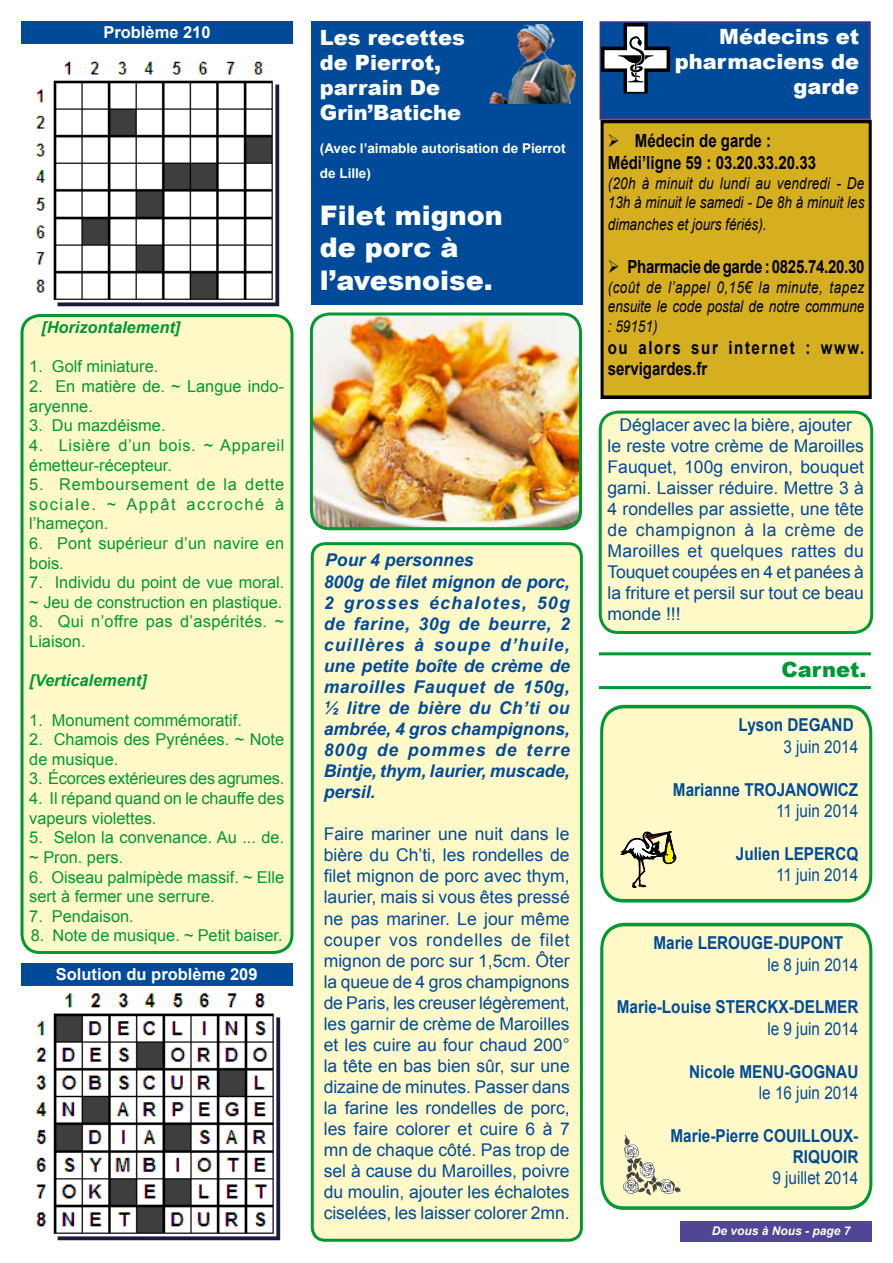
<style>
.page{position:relative;width:893px;height:1263px;background:#fff}
.page>*{position:absolute;margin:0;border:0;box-sizing:border-box;transform-origin:0 0}
.t1{font:900 27px/32.4px "Arial";color:#fff}
.t2{font:900 21px/25.2px "Arial";color:#fff}
.t3{font:900 21px "Arial";color:#009833}
.t4{font:700 18.15px/21.8px "Arial";color:#000;scale:.83 1}
.t5{font:700 18.15px/21.8px "Arial";letter-spacing:.105em;color:#000;scale:.83 1}
.t6{font:700 18.15px "Arial";letter-spacing:-.02em;color:#000;scale:.83 1}
.t7{font:700 17.85px/21.3px "Arial";color:#004b99;text-align:right;scale:.86 1}
.t8{font:17.85px "Arial";color:#004b99;scale:.86 1}
.t9{font:17.55px/21px "Arial";color:#004b99;text-align:justify}
.t10{font:italic 700 17.55px/21px "Arial";letter-spacing:.02em;color:#004b99}
.t11{font:700 16.5px "Arial";color:#fff}
.t12{font:16.35px/19.6px "Arial";color:#009833}
.t13{font:16.35px/19.6px "Arial";letter-spacing:.035em;color:#009833}
.t14{font:16.35px/19.6px "Arial";letter-spacing:.02em;color:#009833}
.t15{font:italic 700 16.35px "Arial";color:#009833}
.t16{font:italic 16.2px/19.5px "Arial";color:#000;scale:.83 1}
.t17{font:700 13.5px/25.2px "Arial";color:#fff}
.t18{font:italic 700 12px "Arial";color:#fff}
</style>
<div class="page">
<div style="left:311px;top:21px;width:272px;height:284px;background:#004b99"></div>
<img style="left:489px;top:24px;width:87px;height:79px">
<div style="left:21px;top:21px;width:272px;height:23px;background:#004b99"></div>
<div style="left:22px;top:315px;width:270px;height:637px;background:#fff9c7;border-radius:18px"></div>
<div style="left:21px;top:314px;width:272px;height:640px;border:3px solid #009833;border-radius:18px"></div>
<div style="left:21px;top:964px;width:271px;height:22px;background:#004b99"></div>
<div style="left:680px;top:1221px;width:192px;height:21px;background:#4f4794"></div>
<div style="left:312px;top:544px;width:269px;height:696px;background:#fff9c7;border-radius:13px"></div>
<div style="left:311px;top:542px;width:272px;height:700px;border:3px solid #009833;border-radius:13px"></div>
<div style="left:602px;top:121px;width:268px;height:276px;background:#d6af21"></div>
<div style="left:600px;top:120px;width:272px;height:279px;border:3px solid #000"></div>
<div style="left:601px;top:23px;width:268px;height:95px;background:#004b99"></div>
<div style="left:600px;top:21px;width:271px;height:99px;border:3px solid #38378b"></div>
<svg style="left:601px;top:23px;width:69px;height:71px"></svg>
<div style="left:600px;top:922px;width:273px;height:288px;background:#fff9c7"></div>
<svg style="left:623px;top:1135px;width:57px;height:60px;background:#dad6b4"></svg>
<svg style="left:600px;top:704px;width:273px;height:199px;background:#eff3bf"></svg>
<svg style="left:621px;top:832px;width:55px;height:55px;background:#c0bc93"></svg>
<hr style="left:599px;top:652px;width:272px;height:3px;background:#009833">
<hr style="left:599px;top:686px;width:272px;height:3px;background:#009833">
<div style="left:600px;top:412px;width:272px;height:220px;background:#fff9c7;border-radius:18px"></div>
<div style="left:599px;top:411px;width:274px;height:223px;border:3px solid #009833;border-radius:18px"></div>
<img style="left:35px;top:61px;width:245px;height:246px">
<img style="left:36px;top:993px;width:245px;height:248px">
<img style="left:311px;top:316px;width:270px;height:213px">
<div style="left:310px;top:312px;width:272px;height:218px;border:3px solid #009833;border-radius:18px"></div>
<p class="t11" style="left:103px;top:21px;width:109px">Problème 210</p>
<p class="t15" style="left:41px;top:317px;width:140px">[Horizontalement]</p>
<p class="t12" style="left:29px;top:357px;width:131px">1. Golf miniature.</p>
<p class="t12" style="left:29px;top:377px;width:256px">2. En matière de. ~ Langue indo&shy;aryenne.</p>
<p class="t12" style="left:29px;top:416px;width:138px">3. Du mazdéisme.</p>
<p class="t13" style="left:29px;top:435px;width:257px">4. Lisière d’un bois. ~ Appareil émetteur-récepteur.</p>
<p class="t12" style="left:29px;top:475px;width:257px;text-align:justify">5. Remboursement de la dette sociale. ~ Appât accroché à l’hameçon.</p>
<p class="t12" style="left:29px;top:534px;width:257px">6. Pont supérieur d’un navire en bois.</p>
<p class="t12" style="left:29px;top:573px;width:256px">7. Individu du point de vue moral. ~ Jeu de construction en plastique.</p>
<p class="t14" style="left:29px;top:612px;width:256px">8. Qui n’offre pas d’aspérités. ~<br>Liaison.</p>
<p class="t15" style="left:29px;top:670px;width:119px">[Verticalement]</p>
<p class="t12" style="left:29px;top:710px;width:214px">1. Monument commémoratif.</p>
<p class="t12" style="left:29px;top:730px;width:256px">2. Chamois des Pyrénées. ~ Note de musique.</p>
<p class="t12" style="left:29px;top:769px;width:257px">3. Écorces extérieures des agrumes.</p>
<p class="t12" style="left:29px;top:789px;width:256px">4. Il répand quand on le chauffe des vapeurs violettes.</p>
<p class="t12" style="left:29px;top:828px;width:257px">5. Selon la convenance. Au ... de. ~ Pron. pers.</p>
<p class="t12" style="left:29px;top:867px;width:256px">6. Oiseau palmipède massif. ~ Elle sert à fermer une serrure.</p>
<p class="t12" style="left:29px;top:906px;width:106px">7. Pendaison.</p>
<p class="t12" style="left:31px;top:926px;width:253px">8. Note de musique. ~ Petit baiser.</p>
<p class="t11" style="left:56px;top:963px;width:203px">Solution du problème 209</p>
<p class="t2" style="left:320px;top:24px;width:147px">Les recettes de Pierrot, parrain De<br>Grin’Batiche</p>
<p class="t17" style="left:320px;top:136px;width:247px">(Avec l’aimable autorisation de Pierrot de Lille)</p>
<h1 class="t1" style="left:320px;top:198px;width:185px">Filet mignon de porc à l’avesnoise.</h1>
<p class="t10" style="left:324px;top:550px;width:248px">Pour 4 personnes<br>800g de filet mignon de porc,<br>2 grosses échalotes, 50g de farine, 30g de beurre, 2 cuillères à soupe d’huile, une petite boîte de crème de maroilles Fauquet de 150g, ½ litre de bière du Ch’ti ou ambrée, 4 gros champignons,<br>800g de pommes de terre<br>Bintje, thym, laurier, muscade, persil.</p>
<p class="t9" style="left:324px;top:824px;width:248px">Faire mariner une nuit dans le bière du Ch’ti, les rondelles de filet mignon de porc avec thym, laurier, mais si vous êtes pressé ne pas mariner. Le jour même couper vos rondelles de filet mignon de porc sur 1,5cm. Ôter la queue de 4 gros champignons de Paris, les creuser légèrement, les garnir de crème de Maroilles et les cuire au four chaud 200° la tête en bas bien sûr, sur une dizaine de minutes. Passer dans la farine les rondelles de porc, les faire colorer et cuire 6 à 7 mn de chaque côté. Pas trop de sel à cause du Maroilles, poivre du moulin, ajouter les échalotes ciselées, les laisser colorer 2mn.</p>
<p class="t2" style="left:675px;top:23px;width:186px;text-align:right">Médecins et pharmaciens de garde</p>
<p class="t4" style="left:608px;top:131px;width:252px">➢ Médecin de garde :<br>Médi’ligne 59 : 03.20.33.20.33</p>
<p class="t16" style="left:608px;top:173px;width:311px">(20h à minuit du lundi au vendredi - De<br>13h à minuit le samedi - De 8h à minuit les</p>
<p class="t16" style="left:608px;top:215px;width:193px">dimanches et jours fériés).</p>
<p class="t6" style="left:608px;top:255px;width:311px">➢ Pharmacie de garde : 0825.74.20.30</p>
<p class="t16" style="left:608px;top:278px;width:311px;text-align:justify">(coût de l’appel 0,15€ la minute, tapez ensuite le code postal de notre commune : 59151)</p>
<p class="t5" style="left:608px;top:337px;width:311px">ou alors sur internet : www. servigardes.fr</p>
<p class="t9" style="left:607px;top:414px;width:258px;text-align:left;text-indent:12px">Déglacer avec la bière, ajouter le reste votre crème de Maroilles<br>Fauquet, 100g environ, bouquet garni. Laisser réduire. Mettre 3 à<br>4 rondelles par assiette, une tête de champignon à la crème de<br>Maroilles et quelques rattes du<br>Touquet coupées en 4 et panées à la friture et persil sur tout ce beau monde !!!</p>
<p class="t3" style="left:781px;top:655px;width:87px">Carnet.</p>
<p class="t7" style="left:739px;top:715px;width:135px">Lyson DEGAND</p>
<p class="t8" style="left:783px;top:735px;width:89px">3 juin 2014</p>
<p class="t7" style="left:673px;top:779px;width:217px">Marianne TROJANOWICZ</p>
<p class="t8" style="left:776px;top:799px;width:97px">11 juin 2014</p>
<p class="t7" style="left:736px;top:843px;width:144px">Julien LEPERCQ</p>
<p class="t8" style="left:776px;top:863px;width:97px">11 juin 2014</p>
<p class="t7" style="left:653px;top:933px;width:222px">Marie LEROUGE-DUPONT</p>
<p class="t8" style="left:767px;top:953px;width:107px">le 8 juin 2014</p>
<p class="t7" style="left:617px;top:997px;width:282px">Marie-Louise STERCKX-DELMER</p>
<p class="t8" style="left:767px;top:1017px;width:107px">le 9 juin 2014</p>
<p class="t7" style="left:689px;top:1061px;width:198px">Nicole MENU-GOGNAU</p>
<p class="t8" style="left:759px;top:1081px;width:117px">le 16 juin 2014</p>
<p class="t7" style="left:670px;top:1125px;width:220px">Marie-Pierre COUILLOUX-<br>RIQUOIR</p>
<p class="t8" style="left:772px;top:1166px;width:101px">9 juillet 2014</p>
<p class="t18" style="left:712px;top:1223px;width:140px">De vous à Nous - page 7</p>
</div>
